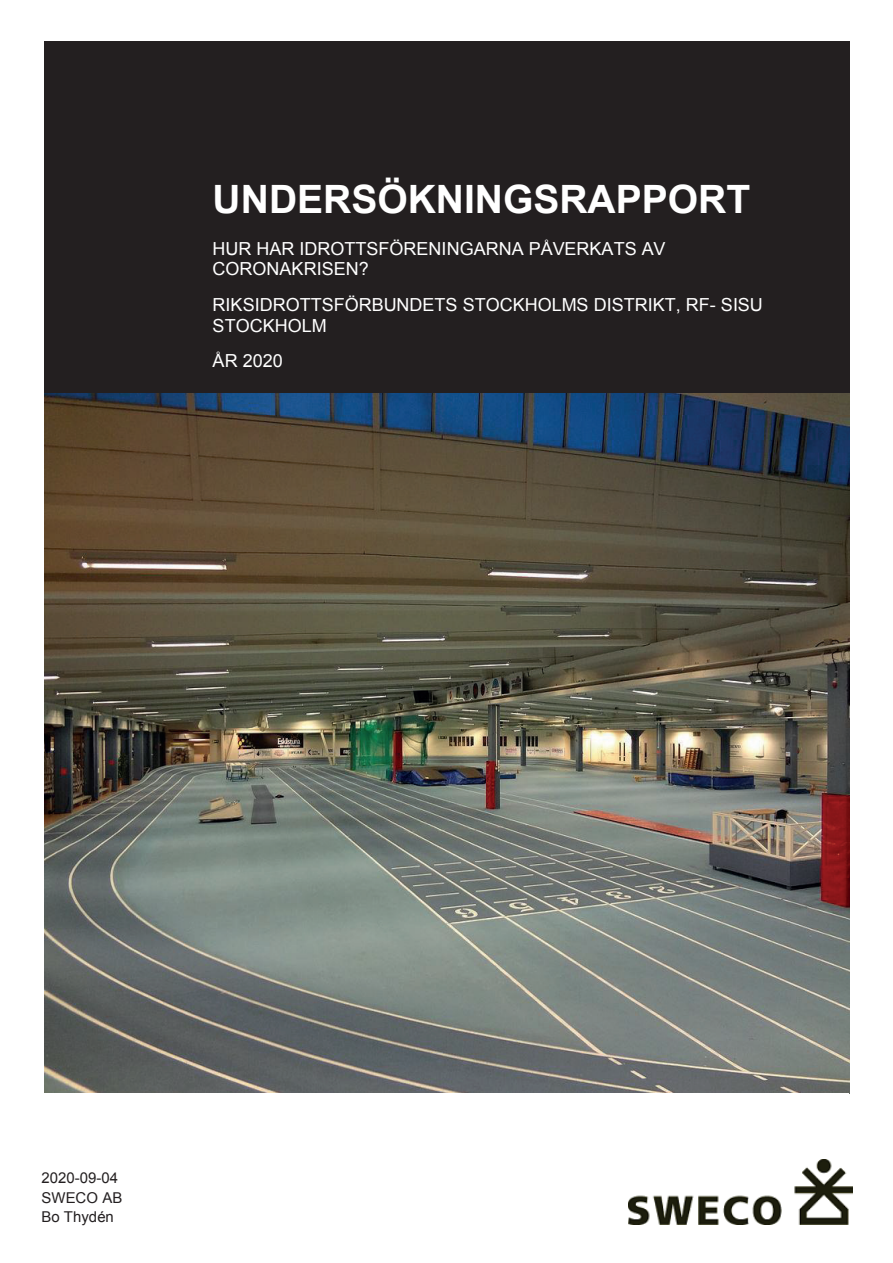
<style>
.page{position:relative;width:893px;height:1263px;background:#fff}
.page>*{position:absolute;margin:0;border:0;box-sizing:border-box;transform-origin:0 0}
.t1{font:700 39px "Arial";color:#fff}
.t2{font:18px/20.7px "Arial";color:#fff}
.t3{font:15px/19.5px "Arial";color:#231f20}
</style>
<div class="page">
<img style="left:628px;top:1159px;width:224px;height:66px">
<img style="left:44px;top:393px;width:805px;height:700px">
<div style="left:44px;top:41px;width:805px;height:182px;background:#231f20"></div>
<div style="left:44px;top:223px;width:805px;height:35px;background:#231f20"></div>
<div style="left:44px;top:258px;width:805px;height:21px;background:#231f20"></div>
<div style="left:44px;top:279px;width:805px;height:36px;background:#231f20"></div>
<div style="left:44px;top:315px;width:805px;height:20px;background:#231f20"></div>
<div style="left:44px;top:335px;width:805px;height:36px;background:#231f20"></div>
<div style="left:44px;top:371px;width:805px;height:22px;background:#231f20"></div>
<h1 class="t1" style="left:213px;top:174px;width:539px">UNDERSÖKNINGSRAPPORT</h1>
<p class="t2" style="left:213px;top:238px;width:454px">HUR HAR IDROTTSFÖRENINGARNA PÅVERKATS AV<br>CORONAKRISEN?</p>
<p class="t2" style="left:213px;top:294px;width:552px">RIKSIDROTTSFÖRBUNDETS STOCKHOLMS DISTRIKT, RF- SISU<br>STOCKHOLM</p>
<p class="t2" style="left:213px;top:351px;width:72px">ÅR 2020</p>
<p class="t3" style="left:42px;top:1168px;width:82px">2020-09-04<br>SWECO AB<br>Bo Thydén</p>
</div>
